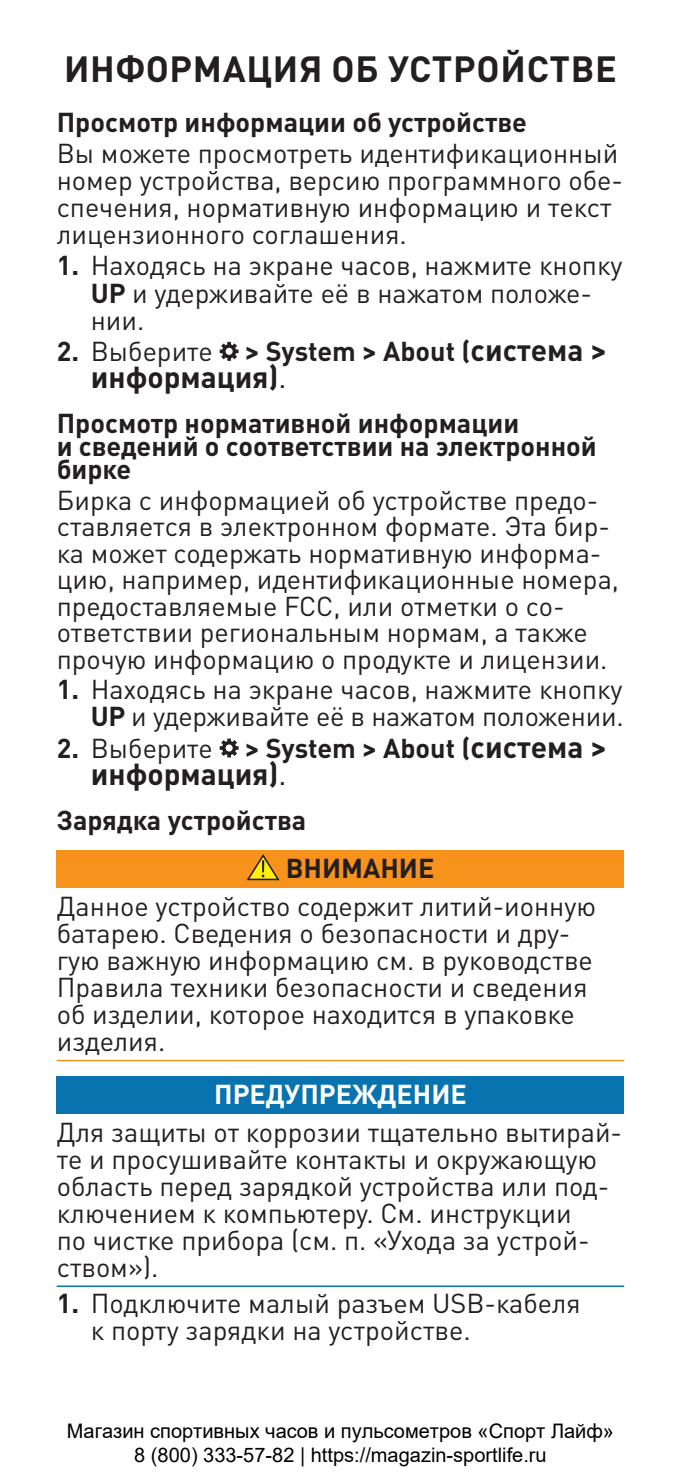
<style>
.page{position:relative;width:681px;height:1475px;background:#fff}
.page>*{position:absolute;margin:0;border:0;box-sizing:border-box;transform-origin:0 0}
.t1{font:700 36px "DIN Pro";letter-spacing:.02em;color:#231f20}
.t2{font:700 30px "DIN Pro";color:#231f20}
.t3{font:27.2px/27.2px "DIN Pro";color:#231f20}
.t4{font:700 27.2px/23.6px "DIN Pro";color:#231f20}
.t5{font:700 27.2px "DIN Pro";color:#fff}
.t6{font:20px/24px "Arial";color:#000;text-align:center}
.s1{font-weight:700}
.s2{font-weight:400}
.s3{font-size:30px}
</style>
<div class="page">
<div style="left:57px;top:850px;width:567px;height:37px;background:#f7931d"></div>
<hr style="left:57px;top:1059px;width:567px;height:2px;background:#f7931d">
<div style="left:57px;top:1075px;width:567px;height:38px;background:#0973af"></div>
<hr style="left:57px;top:1285px;width:567px;height:1px;background:#0973af">
<svg style="left:219px;top:342px;width:19px;height:19px"></svg>
<svg style="left:219px;top:738px;width:19px;height:19px"></svg>
<svg style="left:247px;top:854px;width:32px;height:26px"></svg>
<h1 class="t1" style="left:64px;top:39px;width:554px">ИНФОРМАЦИЯ ОБ УСТРОЙСТВЕ</h1>
<p class="t4" style="left:57px;top:107px;width:471px">Просмотр информации об устройстве</p>
<p class="t3" style="left:57px;top:137px;width:567px">Вы можете просмотреть идентификационный номер устройства, версию программного обе&shy;спечения, нормативную информацию и текст лицензионного соглашения.</p>
<p class="t3" style="left:91px;top:249px;width:533px;text-indent:-34px"><span class="s1">1.</span> Находясь на экране часов, нажмите кнопку<br><span class="s1">UP</span> и удерживайте её в нажатом положе&shy;нии.</p>
<p class="t4" style="left:57px;top:336px;width:551px">2. <span class="s2">Выберите</span> &gt; System &gt; About (<span class="s3">система &gt;</span></p>
<p class="t2" style="left:91px;top:352px;width:197px">информация)<span class="s2">.</span></p>
<p class="t4" style="left:57px;top:407px;width:541px">Просмотр нормативной информации<br>и сведений о соответствии на электронной бирке</p>
<p class="t3" style="left:57px;top:484px;width:563px">Бирка с информацией об устройстве предо&shy;ставляется в электронном формате. Эта бир&shy;ка может содержать нормативную информа&shy;цию, например, идентификационные номера, предоставляемые FCC, или отметки о со&shy;ответствии региональным нормам, а также прочую информацию о продукте и лицензии.</p>
<p class="t3" style="left:57px;top:673px;width:568px;text-align:right"><span class="s1">1.</span> Находясь на экране часов, нажмите кнопку<br><span class="s1">UP</span> и удерживайте её в нажатом положении.</p>
<p class="t4" style="left:57px;top:732px;width:551px">2. <span class="s2">Выберите</span> &gt; System &gt; About (<span class="s3">система &gt;</span></p>
<p class="t2" style="left:91px;top:748px;width:197px">информация)<span class="s2">.</span></p>
<p class="t4" style="left:286px;top:792px;width:150px;line-height:48.4px;text-indent:-229px">Зарядка устройства<br>ВНИМАНИЕ</p>
<p class="t3" style="left:57px;top:890px;width:540px">Данное устройство содержит литий--ионную батарею. Сведения о безопасности и дру&shy;гую важную информацию см. в руководстве Правила техники безопасности и сведения об изделии, которое находится в упаковке изделия.</p>
<p class="t5" style="left:214px;top:1071px;width:254px">ПРЕДУПРЕЖДЕНИЕ</p>
<p class="t3" style="left:57px;top:1115px;width:566px">Для защиты от коррозии тщательно вытирай&shy;те и просушивайте контакты и окружающую область перед зарядкой устройства или под&shy;ключением к компьютеру. См. инструкции<br>по чистке прибора (см. п. «Ухода за устрой&shy;ством»).</p>
<p class="t3" style="left:91px;top:1286px;width:491px;text-indent:-34px"><span class="s1">1.</span> Подключите малый разъем USB‑кабеля к порту зарядки на устройстве.</p>
<p class="t6" style="left:67px;top:1418px;width:548px">Магазин спортивных часов и пульсометров «Спорт Лайф»<br>8 (800) 333-57-82 | https://magazin-sportlife.ru</p>
</div>
